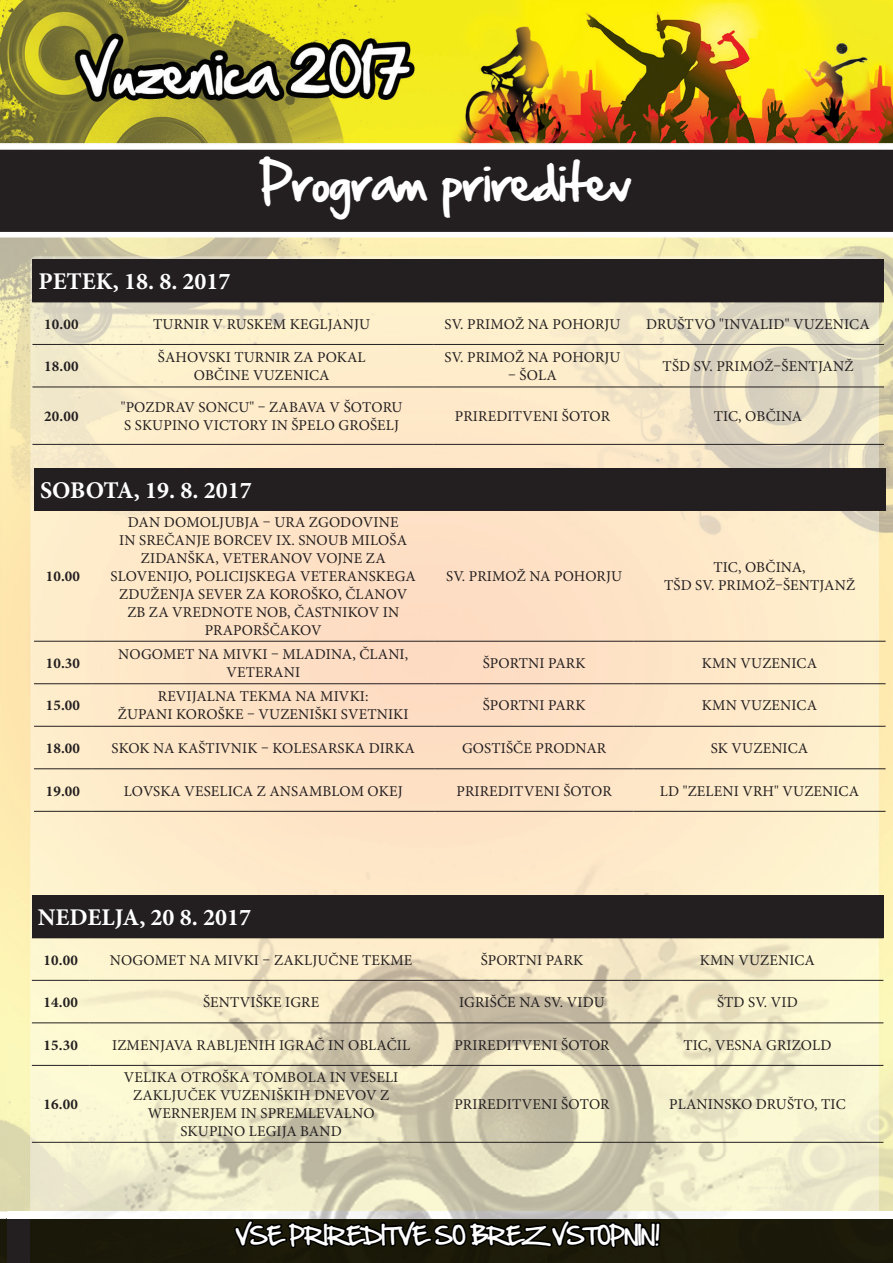
<style>
.page{position:relative;width:893px;height:1263px;background:#fff}
.page>*{position:absolute;margin:0;border:0;box-sizing:border-box;transform-origin:0 0}
.t1{font:45px "Hand Of Sean";color:#fff}
.t2{font:700 24px "Minion Pro";color:#fff}
.t3{font:21px "Hand Of Sean";color:#fff}
.t4{font:15px/18px "Minion Pro";letter-spacing:.01em;color:#231f20;text-align:center}
.t5{font:700 15px "Minion Pro";letter-spacing:.01em;color:#231f20}
</style>
<div class="page">
<img style="left:0;top:0;width:893px;height:232px">
<img style="left:0;top:237px;width:525px;height:615px">
<img style="left:525px;top:237px;width:368px;height:600px">
<div style="left:0;top:1215px;width:893px;height:48px;background:#1b1909"></div>
<div style="left:0;top:1211px;width:893px;height:8px;background:#fff"></div>
<img style="left:30px;top:837px;width:863px;height:382px">
<img style="left:0;top:731px;width:6px;height:480px">
<svg style="left:0;top:1211px;width:6px;height:8px"></svg>
<svg style="left:233px;top:1093px;width:429px;height:155px;background:#b0ac95"></svg>
<div style="left:32px;top:259px;width:852px;height:43px;background:#231f20"></div>
<hr style="left:32px;top:302px;width:58px;height:1px;background:#231f20">
<hr style="left:90px;top:302px;width:343px;height:1px;background:#231f20">
<hr style="left:433px;top:302px;width:199px;height:1px;background:#231f20">
<hr style="left:632px;top:302px;width:252px;height:1px;background:#231f20">
<hr style="left:32px;top:344px;width:58px;height:1px;background:#231f20">
<hr style="left:90px;top:344px;width:343px;height:1px;background:#231f20">
<hr style="left:433px;top:344px;width:199px;height:1px;background:#231f20">
<hr style="left:632px;top:344px;width:252px;height:1px;background:#231f20">
<hr style="left:32px;top:387px;width:58px;height:1px;background:#231f20">
<hr style="left:90px;top:387px;width:343px;height:1px;background:#231f20">
<hr style="left:433px;top:387px;width:199px;height:1px;background:#231f20">
<hr style="left:632px;top:387px;width:252px;height:1px;background:#231f20">
<hr style="left:32px;top:444px;width:58px;height:1px;background:#231f20">
<hr style="left:90px;top:444px;width:343px;height:1px;background:#231f20">
<hr style="left:433px;top:444px;width:199px;height:1px;background:#231f20">
<hr style="left:632px;top:444px;width:252px;height:1px;background:#231f20">
<div style="left:34px;top:468px;width:852px;height:42px;background:#231f20"></div>
<hr style="left:34px;top:510px;width:58px;height:1px;background:#231f20">
<hr style="left:92px;top:510px;width:343px;height:1px;background:#231f20">
<hr style="left:435px;top:510px;width:198px;height:1px;background:#231f20">
<hr style="left:633px;top:510px;width:253px;height:1px;background:#231f20">
<hr style="left:34px;top:641px;width:58px;height:1px;background:#231f20">
<hr style="left:92px;top:641px;width:343px;height:1px;background:#231f20">
<hr style="left:435px;top:641px;width:198px;height:1px;background:#231f20">
<hr style="left:633px;top:641px;width:253px;height:1px;background:#231f20">
<hr style="left:34px;top:683px;width:58px;height:1px;background:#231f20">
<hr style="left:92px;top:683px;width:343px;height:1px;background:#231f20">
<hr style="left:435px;top:683px;width:198px;height:1px;background:#231f20">
<hr style="left:633px;top:683px;width:253px;height:1px;background:#231f20">
<hr style="left:34px;top:726px;width:58px;height:1px;background:#231f20">
<hr style="left:92px;top:726px;width:343px;height:1px;background:#231f20">
<hr style="left:435px;top:726px;width:198px;height:1px;background:#231f20">
<hr style="left:633px;top:726px;width:253px;height:1px;background:#231f20">
<hr style="left:34px;top:768px;width:58px;height:1px;background:#231f20">
<hr style="left:92px;top:768px;width:343px;height:1px;background:#231f20">
<hr style="left:435px;top:768px;width:198px;height:1px;background:#231f20">
<hr style="left:633px;top:768px;width:253px;height:1px;background:#231f20">
<hr style="left:34px;top:811px;width:58px;height:1px;background:#231f20">
<hr style="left:92px;top:811px;width:343px;height:1px;background:#231f20">
<hr style="left:435px;top:811px;width:198px;height:1px;background:#231f20">
<hr style="left:633px;top:811px;width:253px;height:1px;background:#231f20">
<div style="left:32px;top:895px;width:851px;height:43px;background:#231f20"></div>
<hr style="left:32px;top:980px;width:58px;height:1px;background:#231f20">
<hr style="left:90px;top:980px;width:343px;height:1px;background:#231f20">
<hr style="left:433px;top:980px;width:198px;height:1px;background:#231f20">
<hr style="left:631px;top:980px;width:252px;height:1px;background:#231f20">
<hr style="left:32px;top:1022px;width:58px;height:1px;background:#231f20">
<hr style="left:90px;top:1022px;width:343px;height:1px;background:#231f20">
<hr style="left:433px;top:1022px;width:198px;height:1px;background:#231f20">
<hr style="left:631px;top:1022px;width:252px;height:1px;background:#231f20">
<hr style="left:32px;top:1065px;width:58px;height:1px;background:#231f20">
<hr style="left:90px;top:1065px;width:343px;height:1px;background:#231f20">
<hr style="left:433px;top:1065px;width:198px;height:1px;background:#231f20">
<hr style="left:631px;top:1065px;width:252px;height:1px;background:#231f20">
<hr style="left:32px;top:1142px;width:58px;height:1px;background:#231f20">
<hr style="left:90px;top:1142px;width:343px;height:1px;background:#231f20">
<hr style="left:433px;top:1142px;width:198px;height:1px;background:#231f20">
<hr style="left:631px;top:1142px;width:252px;height:1px;background:#231f20">
<h1 class="t1" style="left:261px;top:141px;width:373px">Program prireditev</h1>
<h2 class="t2" style="left:38px;top:265px;width:194px">PETEK, 18. 8. 2017</h2>
<p class="t5" style="left:44px;top:313px;width:36px">10.00</p>
<p class="t4" style="left:153px;top:315px;width:219px">TURNIR V RUSKEM KEGLJANJU</p>
<p class="t4" style="left:444px;top:315px;width:178px">SV. PRIMOŽ NA POHORJU</p>
<p class="t4" style="left:646px;top:315px;width:225px">DRUŠTVO "INVALID" VUZENICA</p>
<p class="t5" style="left:44px;top:356px;width:36px">18.00</p>
<p class="t4" style="left:158px;top:348px;width:209px">ŠAHOVSKI TURNIR ZA POKAL<br>OBČINE VUZENICA</p>
<p class="t4" style="left:444px;top:348px;width:178px">SV. PRIMOŽ NA POHORJU</p>
<p class="t4" style="left:662px;top:357px;width:192px">TŠD SV. PRIMOŽ–ŠENTJANŽ</p>
<p class="t4" style="left:508px;top:366px;width:50px">– ŠOLA</p>
<p class="t5" style="left:44px;top:406px;width:36px">20.00</p>
<p class="t4" style="left:121px;top:398px;width:283px;text-align:left">"POZDRAV SONCU" – ZABAVA V ŠOTORU<br>S SKUPINO VICTORY IN ŠPELO GROŠELJ</p>
<p class="t4" style="left:455px;top:407px;width:157px">PRIREDITVENI ŠOTOR</p>
<p class="t4" style="left:714px;top:407px;width:90px">TIC, OBČINA</p>
<h2 class="t2" style="left:40px;top:473px;width:213px">SOBOTA, 19. 8. 2017</h2>
<p class="t5" style="left:46px;top:566px;width:36px">10.00</p>
<p class="t4" style="left:111px;top:513px;width:307px">DAN DOMOLJUBJA – URA ZGODOVINE<br>IN SREČANJE BORCEV IX. SNOUB MILOŠA<br>ZIDANŠKA, VETERANOV VOJNE ZA<br>SLOVENIJO, POLICIJSKEGA VETERANSKEGA<br>ZDUŽENJA SEVER ZA KOROŠKO, ČLANOV<br>ZB ZA VREDNOTE NOB, ČASTNIKOV IN<br>PRAPORŠČAKOV</p>
<p class="t4" style="left:446px;top:567px;width:178px">SV. PRIMOŽ NA POHORJU</p>
<p class="t4" style="left:664px;top:558px;width:192px">TIC, OBČINA,<br>TŠD SV. PRIMOŽ–ŠENTJANŽ</p>
<p class="t5" style="left:46px;top:652px;width:36px">10.30</p>
<p class="t4" style="left:118px;top:645px;width:292px">NOGOMET NA MIVKI – MLADINA, ČLANI,<br>VETERANI</p>
<p class="t4" style="left:483px;top:654px;width:104px">ŠPORTNI PARK</p>
<p class="t4" style="left:702px;top:654px;width:117px">KMN VUZENICA</p>
<p class="t5" style="left:46px;top:695px;width:36px">15.00</p>
<p class="t4" style="left:118px;top:688px;width:292px">REVIJALNA TEKMA NA MIVKI:<br>ŽUPANI KOROŠKE – VUZENIŠKI SVETNIKI</p>
<p class="t4" style="left:483px;top:697px;width:104px">ŠPORTNI PARK</p>
<p class="t4" style="left:702px;top:697px;width:117px">KMN VUZENICA</p>
<p class="t5" style="left:46px;top:738px;width:36px">18.00</p>
<p class="t4" style="left:112px;top:739px;width:305px">SKOK NA KAŠTIVNIK – KOLESARSKA DIRKA</p>
<p class="t4" style="left:462px;top:739px;width:146px">GOSTIŠČE PRODNAR</p>
<p class="t4" style="left:711px;top:739px;width:99px">SK VUZENICA</p>
<p class="t5" style="left:46px;top:780px;width:36px">19.00</p>
<p class="t4" style="left:124px;top:782px;width:280px">LOVSKA VESELICA Z ANSAMBLOM OKEJ</p>
<p class="t4" style="left:456px;top:782px;width:157px">PRIREDITVENI ŠOTOR</p>
<p class="t4" style="left:660px;top:782px;width:201px">LD "ZELENI VRH" VUZENICA</p>
<h2 class="t2" style="left:38px;top:901px;width:215px">NEDELJA, 20 8. 2017</h2>
<p class="t5" style="left:44px;top:949px;width:36px">10.00</p>
<p class="t4" style="left:110px;top:951px;width:304px">NOGOMET NA MIVKI – ZAKLJUČNE TEKME</p>
<p class="t4" style="left:481px;top:951px;width:104px">ŠPORTNI PARK</p>
<p class="t4" style="left:700px;top:951px;width:117px">KMN VUZENICA</p>
<p class="t5" style="left:44px;top:992px;width:36px">14.00</p>
<p class="t4" style="left:203px;top:993px;width:118px">ŠENTVIŠKE IGRE</p>
<p class="t4" style="left:459px;top:993px;width:147px">IGRIŠČE NA SV. VIDU</p>
<p class="t4" style="left:717px;top:993px;width:82px">ŠTD SV. VID</p>
<p class="t5" style="left:44px;top:1034px;width:36px">15.30</p>
<p class="t4" style="left:112px;top:1036px;width:299px">IZMENJAVA RABLJENIH IGRAČ IN OBLAČIL</p>
<p class="t4" style="left:454px;top:1036px;width:157px">PRIREDITVENI ŠOTOR</p>
<p class="t4" style="left:683px;top:1036px;width:149px">TIC, VESNA GRIZOLD</p>
<p class="t5" style="left:44px;top:1094px;width:36px">16.00</p>
<p class="t4" style="left:124px;top:1068px;width:276px">VELIKA OTROŠKA TOMBOLA IN VESELI<br>ZAKLJUČEK VUZENIŠKIH DNEVOV Z<br>WERNERJEM IN SPREMLEVALNO<br>SKUPINO LEGIJA BAND</p>
<p class="t4" style="left:454px;top:1095px;width:157px">PRIREDITVENI ŠOTOR</p>
<p class="t4" style="left:669px;top:1095px;width:178px">PLANINSKO DRUŠTO, TIC</p>
<h3 class="t3" style="left:235px;top:1217px;width:427px">VSE PRIREDITVE SO BREZ VSTOPNIN!</h3>
</div>
